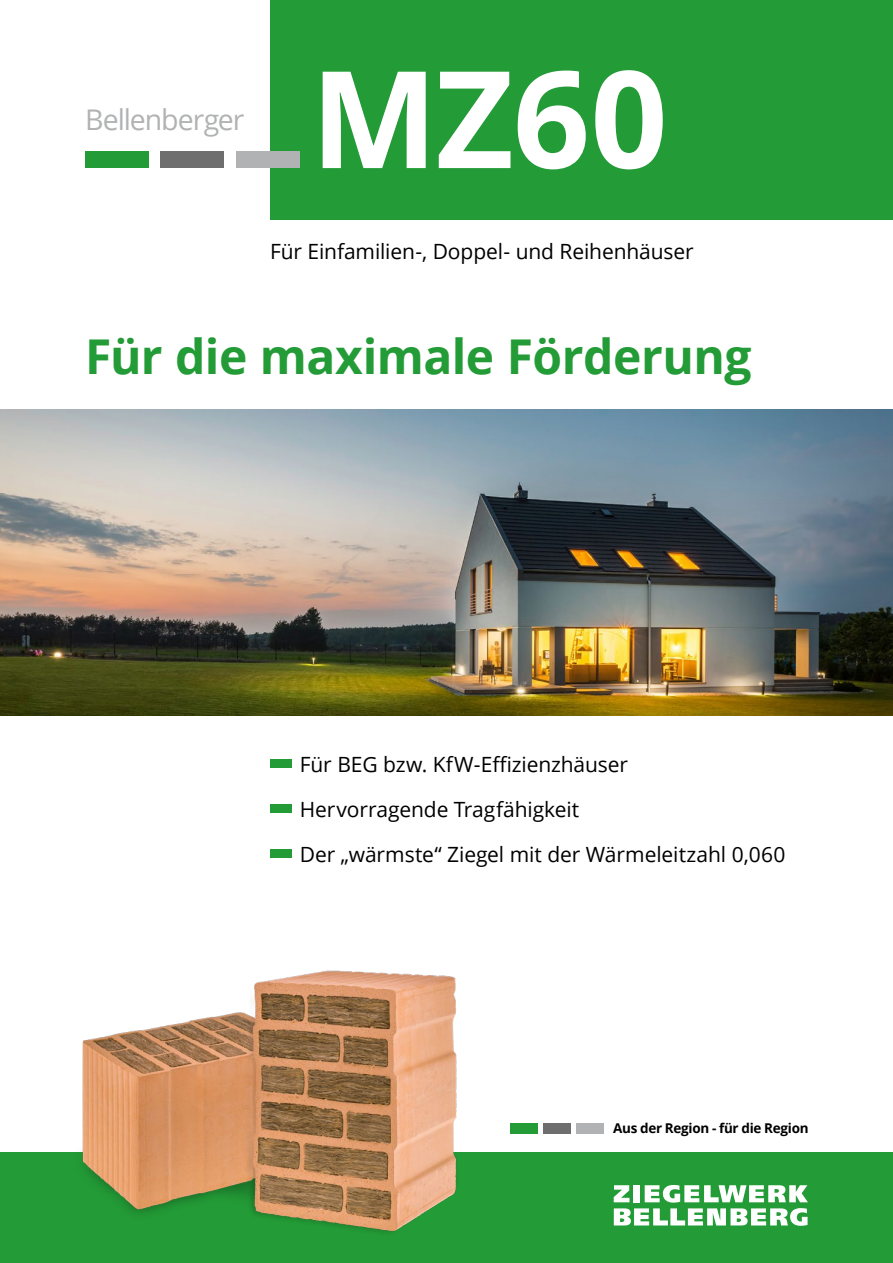
<style>
.page{position:relative;width:893px;height:1263px;background:#fff}
.page>*{position:absolute;margin:0;border:0;box-sizing:border-box;transform-origin:0 0}
.t1{font:700 135px "Open Sans";color:#fff}
.t2{font:700 48px "Open Sans";letter-spacing:-.01em;color:#239b36}
.t3{font:28.5px "Open Sans";letter-spacing:-.035em;color:#b1b2b3}
.t4{font:21px/45px "Open Sans";letter-spacing:-.005em;color:#000}
.t5{font:700 13.5px "Open Sans";letter-spacing:-.02em;color:#000}
</style>
<div class="page">
<div style="left:0;top:1152px;width:893px;height:111px;background:#239b36"></div>
<svg style="left:614px;top:1208px;width:193px;height:18px"></svg>
<svg style="left:614px;top:1185px;width:15px;height:17px"></svg>
<div style="left:633px;top:1185px;width:7px;height:17px;background:#fff"></div>
<svg style="left:645px;top:1185px;width:163px;height:17px"></svg>
<img style="left:0;top:410px;width:893px;height:306px">
<img style="left:82px;top:970px;width:375px;height:262px">
<div style="left:270px;top:0;width:623px;height:219px;background:#239b36"></div>
<div style="left:85px;top:152px;width:63px;height:16px;background:#239b36"></div>
<div style="left:161px;top:152px;width:63px;height:16px;background:#6e6e6e"></div>
<div style="left:237px;top:152px;width:63px;height:16px;background:#b1b2b3"></div>
<div style="left:270px;top:759px;width:21px;height:9px;background:#239b36"></div>
<div style="left:270px;top:804px;width:21px;height:9px;background:#239b36"></div>
<div style="left:270px;top:849px;width:21px;height:9px;background:#239b36"></div>
<div style="left:511px;top:1123px;width:27px;height:10px;background:#239b36"></div>
<div style="left:543px;top:1123px;width:28px;height:10px;background:#6e6e6e"></div>
<div style="left:576px;top:1123px;width:27px;height:10px;background:#b1b2b3"></div>
<h3 class="t3" style="left:85px;top:100px;width:161px">Bellenberger</h3>
<h1 class="t1" style="left:310px;top:24px;width:358px">MZ60</h1>
<p class="t4" style="left:270px;top:228px;width:425px">Für Einfamilien-, Doppel- und Reihenhäuser</p>
<h2 class="t2" style="left:85px;top:323px;width:668px">Für die maximale Förderung</h2>
<p class="t4" style="left:300px;top:741px;width:487px">Für BEG bzw. KfW-Effizienzhäuser<br>Hervorragende Tragfähigkeit<br>Der „wärmste“ Ziegel mit der Wärmeleitzahl 0,060</p>
<p class="t5" style="left:613px;top:1118px;width:197px">Aus der Region - für die Region</p>
</div>
